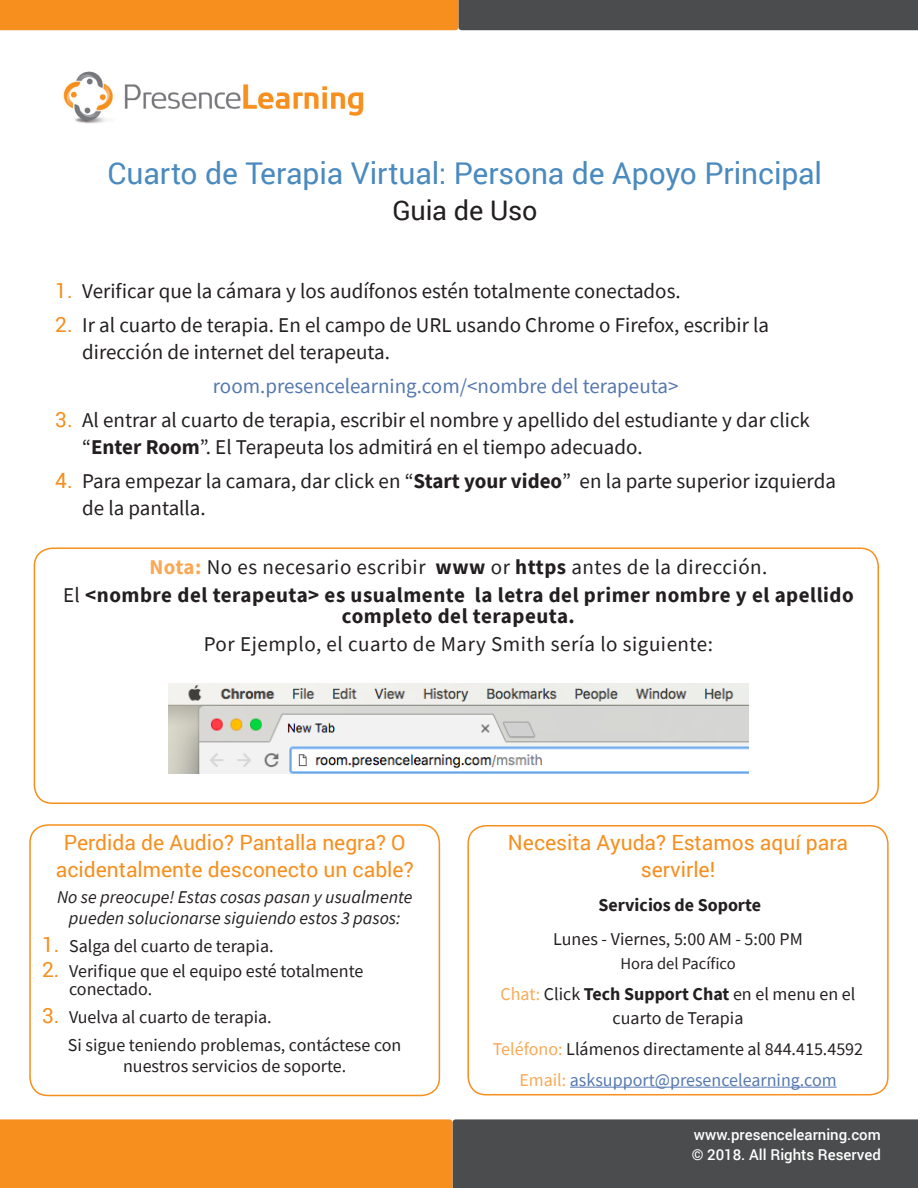
<style>
.page{position:relative;width:918px;height:1188px;background:#fff}
.page>*{position:absolute;margin:0;border:0;box-sizing:border-box;transform-origin:0 0}
.t1{font:30px "Roboto";letter-spacing:-.005em;color:#4a8abe}
.t2{font:27px "Roboto";letter-spacing:-.01em;color:#231f20}
.new_bullet{font:21px/27px "Source Sans Pro";color:#231f20}
.new_bullet-2{font:21px "Source Sans Pro";letter-spacing:.025em;color:#231f20}
.new_bullet-3{font:700 21px/21px "Source Sans Pro";letter-spacing:.025em;color:#231f20;text-align:center}
.Headline{font:21px/27px "Roboto";color:#f68f1e;text-align:center}
.new_bullet-4{font:21px "Source Sans Pro";color:#5678b0}
.new_bullet-5{font:21px/27px "Roboto";color:#f68f1e;text-align:center}
.new_bullet-6{font:18px/18px "Source Sans Pro";color:#231f20;text-align:center}
.Headline-2{font:italic 18px/21px "Source Sans Pro";color:#231f20;text-align:center}
.new_bullet-7{font:18px "Source Sans Pro";color:#5678b0}
.new_bullet-8{font:700 18px "Source Sans Pro";color:#231f20}
.new_bullet-9{font:16.5px "Source Sans Pro";color:#231f20}
.t3{font:500 15px "Roboto";color:#fff}
.s1{font-family:"Roboto";color:#f68f1e}
.s2{font-weight:700}
.s3{font-weight:700;color:#f9a855}
.s4{font-weight:400}
.s5{font-family:"Roboto";font-size:21px;color:#f68f1e}
.s6{color:#f9a855}
</style>
<div class="page">
<svg style="left:0;top:0;width:918px;height:30px;background:#a16d35"></svg>
<svg style="left:0;top:1119px;width:918px;height:69px;background:#9f6d37"></svg>
<img style="left:63px;top:71px;width:301px;height:53px">
<div style="left:29px;top:824px;width:411px;height:272px;border:2px solid #f68f1e;border-radius:18px"></div>
<div style="left:467px;top:825px;width:422px;height:270px;border:2px solid #f68f1e;border-radius:18px"></div>
<hr style="left:570px;top:1087px;width:267px;height:1px;background:#5678b0">
<div style="left:34px;top:548px;width:845px;height:256px;border:2px solid #f68f1e;border-radius:18px"></div>
<img style="left:168px;top:684px;width:581px;height:90px">
<p class="t1" style="left:108px;top:153px;width:716px">Cuarto de Terapia Virtual: Persona de Apoyo Principal</p>
<p class="t2" style="left:392px;top:192px;width:147px">Guia de Uso</p>
<p class="new_bullet" style="left:55px;top:278px;width:627px"><span class="s1">1.</span> Verificar que la cámara y los audífonos estén totalmente conectados.</p>
<p class="new_bullet" style="left:82px;top:312px;width:688px;text-indent:-27px"><span class="s1">2.</span> Ir al cuarto de terapia. En el campo de URL usando Chrome o Firefox, escribir la dirección de internet del terapeuta.</p>
<p class="new_bullet-4" style="left:213px;top:373px;width:467px">room.presencelearning.com/&lt;nombre del terapeuta&gt;</p>
<p class="new_bullet" style="left:82px;top:406px;width:729px;text-indent:-27px"><span class="s1">3.</span> Al entrar al cuarto de terapia, escribir el nombre y apellido del estudiante y dar click “<span class="s2">Enter Room</span>”. El Terapeuta los admitirá en el tiempo adecuado.</p>
<p class="new_bullet" style="left:82px;top:467px;width:755px;text-indent:-27px"><span class="s1">4.</span> Para empezar la camara, dar click en “<span class="s2">Start your video</span>” en la parte superior izquierda de la pantalla.</p>
<p class="new_bullet-2" style="left:149px;top:553px;width:620px"><span class="s3">Nota:</span> No es necesario escribir <span class="s2">www</span> or <span class="s2">https</span> antes de la dirección.</p>
<p class="new_bullet-3" style="left:63px;top:584px;width:792px"><span class="s4">El</span> &lt;nombre del terapeuta&gt; es usualmente la letra del primer nombre y el apellido completo del terapeuta.</p>
<p class="new_bullet-2" style="left:204px;top:630px;width:511px">Por Ejemplo, el cuarto de Mary Smith sería lo siguiente:</p>
<p class="Headline" style="left:56px;top:829px;width:359px">Perdida de Audio? Pantalla negra? O acidentalmente desconecto un cable?</p>
<p class="Headline-2" style="left:57px;top:886px;width:357px">No se preocupe! Estas cosas pasan y usualmente pueden solucionarse siguiendo estos 3 pasos:</p>
<p class="new_bullet-6" style="left:42px;top:937px;width:233px"><span class="s5">1.</span> Salga del cuarto de terapia.</p>
<p class="new_bullet-6" style="left:69px;top:962px;width:296px;text-align:left;text-indent:-27px"><span class="s5">2.</span> Verifique que el equipo esté totalmente conectado.</p>
<p class="new_bullet-6" style="left:42px;top:1008px;width:231px"><span class="s5">3.</span> Vuelva al cuarto de terapia.</p>
<p class="new_bullet-6" style="left:68px;top:1034px;width:335px;line-height:21px">Si sigue teniendo problemas, contáctese con nuestros servicios de soporte.</p>
<p class="new_bullet-5" style="left:508px;top:829px;width:342px">Necesita Ayuda? Estamos aquí para servirle!</p>
<p class="new_bullet-8" style="left:599px;top:893px;width:164px">Servicios de Soporte</p>
<p class="new_bullet-6" style="left:553px;top:930px;width:251px">Lunes - Viernes, 5:00 AM - 5:00 PM</p>
<p class="new_bullet-9" style="left:620px;top:953px;width:117px">Hora del Pacífico</p>
<p class="new_bullet-6" style="left:501px;top:982px;width:356px;line-height:24px"><span class="s6">Chat:</span> Click <span class="s2">Tech Support Chat</span> en el menu en el cuarto de Terapia</p>
<p class="new_bullet-6" style="left:493px;top:1040px;width:372px"><span class="s6">Teléfono:</span> Llámenos directamente al 844.415.4592</p>
<p class="new_bullet-7" style="left:519px;top:1068px;width:319px"><span class="s6">Email:</span> asksupport@presencelearning.com</p>
<p class="t3" style="left:694px;top:1124px;width:188px">www.presencelearning.com</p>
<p class="t3" style="left:692px;top:1144px;width:191px">© 2018. All Rights Reserved</p>
</div>
